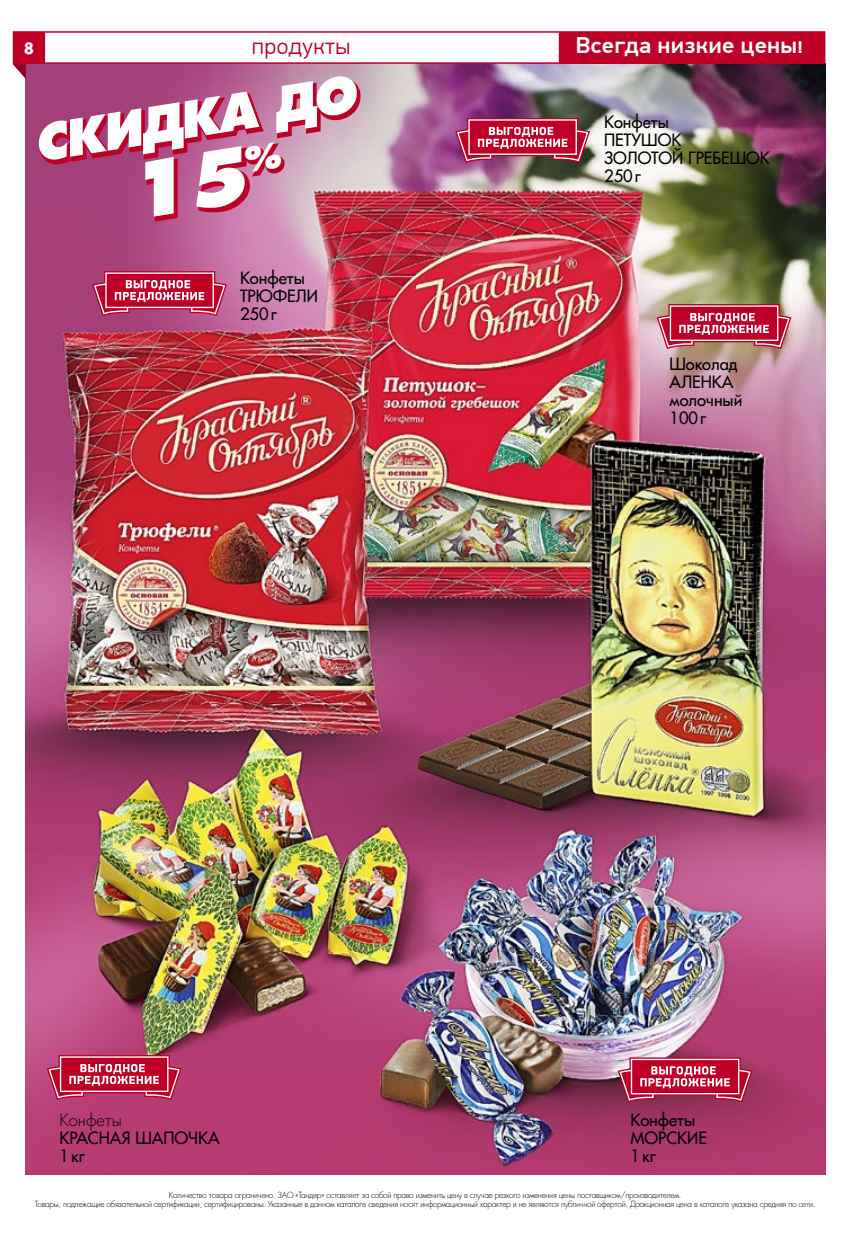
<style>
.page{position:relative;width:851px;height:1234px;background:#fff}
.page>*{position:absolute;margin:0;border:0;box-sizing:border-box;transform-origin:0 0}
.t1{font:italic 800 48.75px "Favorit";color:#fff}
.t2{font:500 22.65px "PF Din Text Pro";letter-spacing:.01em;color:#fff;scale:1.08 1}
.t3{font:300 22.65px "PF Din Text Pro";letter-spacing:.005em;color:#be0027;scale:1.08 1}
.t4{font:16.5px/18px "Favorit C";color:#000}
.t5{font:16.5px "Favorit Light C";color:#000}
.t6{font:700 15px "Favorit C";color:#fff}
.t7{font:8.25px/9px "Favorit Light C";letter-spacing:-.04em;color:#000;text-align:center}
</style>
<div class="page">
<img style="left:26px;top:223px;width:799px;height:951px">
<svg style="left:654px;top:302px;width:139px;height:49px;background:#c95e6d"></svg>
<svg style="left:615px;top:1055px;width:140px;height:49px;background:#c04563"></svg>
<svg style="left:44px;top:1052px;width:140px;height:50px;background:#c74265"></svg>
<svg style="left:90px;top:269px;width:139px;height:50px;background:#c5466a"></svg>
<img style="left:12px;top:31px;width:813px;height:192px">
<h3 class="t6" style="left:24px;top:38px;width:12px">8</h3>
<h2 class="t2" style="left:575px;top:32px;width:212px">Всегда низкие цены!</h2>
<h2 class="t3" style="left:251px;top:33px;width:93px">продукты</h2>
<h1 class="t1" style="left:29px;top:114px;width:327px;rotate:-9deg">СКИДКА ДО</h1>
<h3 class="t4" style="left:240px;top:268px;width:79px">Конфеты<br>ТРЮФЕЛИ<br>250 г</h3>
<h3 class="t4" style="left:604px;top:112px;width:167px">Конфеты<br>ПЕТУШОК<br>ЗОЛОТОЙ ГРЕБЕШОК<br>250 г</h3>
<h3 class="t4" style="left:669px;top:354px;width:74px">Шоколад<br>АЛЕНКА молочный<br>100 г</h3>
<h3 class="t5" style="left:60px;top:1109px;width:64px">Конфеты</h3>
<h3 class="t4" style="left:60px;top:1128px;width:161px">КРАСНАЯ ШАПОЧКА<br>1 кг</h3>
<h3 class="t4" style="left:630px;top:1110px;width:78px">Конфеты<br>МОРСКИЕ<br>1 кг</h3>
<p class="t7" style="left:35px;top:1189px;width:782px">Количество товара ограничено. ЗАО «Тандер» оставляет за собой право изменить цену в случае резкого изменения цены поставщиком/производителем.<br>Товары, подлежащие обязательной сертификации, сертифицированы. Указанные в данном каталоге сведения носят информационный характер и не являются публичной офертой. Доакционная цена в каталоге указана средняя по сети.</p>
</div>
